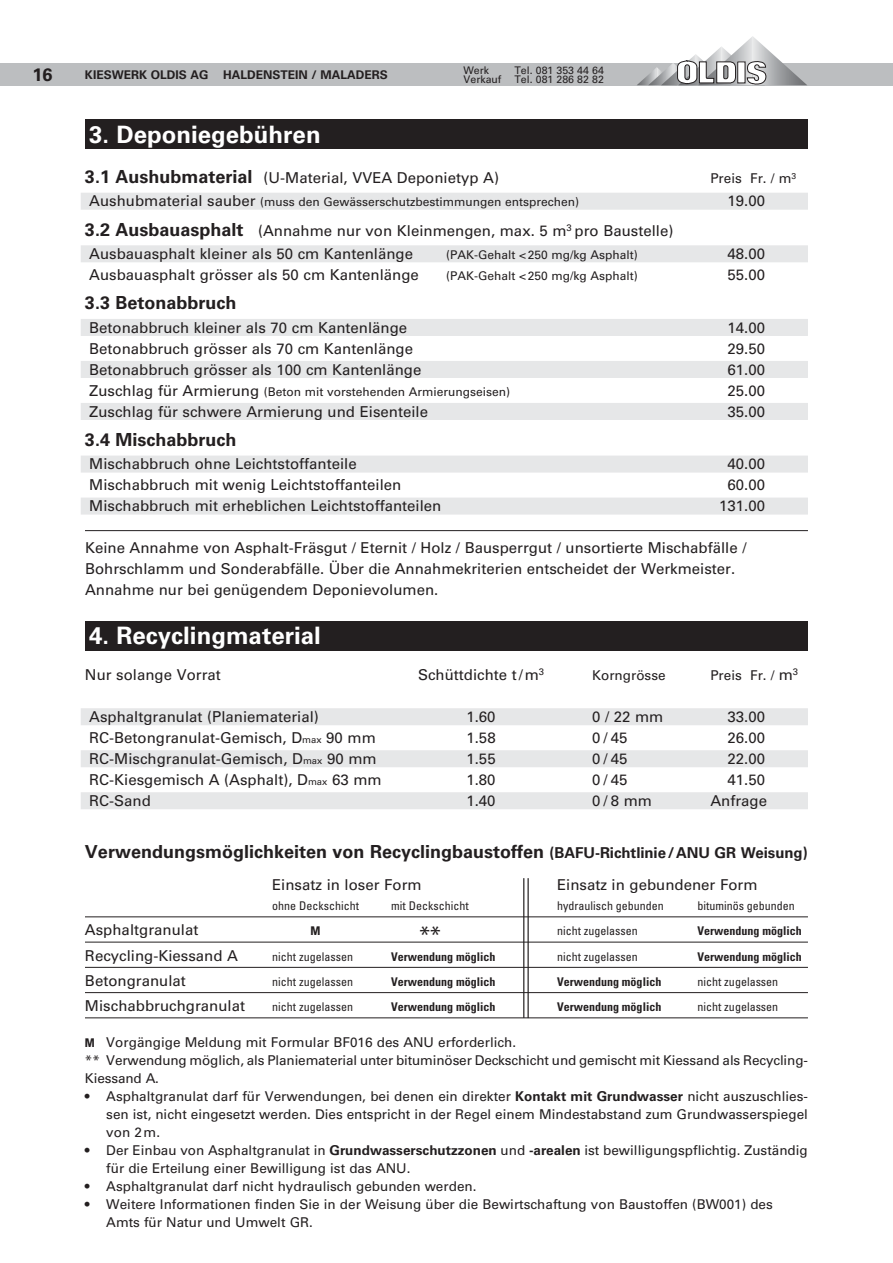
<style>
.page{position:relative;width:893px;height:1263px;background:#fff}
.page>*{position:absolute;margin:0;border:0;box-sizing:border-box;transform-origin:0 0}
.t1{font:700 24px "Univers LT Std";color:#fff}
.t2{font:condensed 24px "Univers LT Std";color:#231f20}
.t3{font:700 18px "Univers LT Std";color:#231f20}
.t4{font:15px/21px "Univers LT Std";color:#231f20}
.t5{font:13.5px/18px "Univers LT Std";color:#231f20}
.t6{font:12px "Univers LT Std";color:#231f20}
.t7{font:condensed 12px "Univers LT Std";color:#231f20}
.t8{font:700 condensed 12px "Univers LT Std";color:#231f20}
.t9{font:700 12px "Univers LT Std";color:#231f20}
.t10{font:10.5px "Univers LT Std";color:#231f20}
.s1{font-weight:700;font-size:18px}
.s2{font-size:15px}
.s3{font-size:9.45px}
.s4{font-weight:700;font-stretch:condensed;font-size:12px}
.s5{font-weight:700}
</style>
<div class="page">
<div style="left:85px;top:119px;width:723px;height:30px;background:#231f20"></div>
<div style="left:81px;top:193px;width:727px;height:17px;background:#e6e7e8"></div>
<div style="left:81px;top:245px;width:727px;height:17px;background:#e6e7e8"></div>
<div style="left:81px;top:319px;width:727px;height:17px;background:#e6e7e8"></div>
<div style="left:81px;top:361px;width:727px;height:17px;background:#e6e7e8"></div>
<div style="left:81px;top:403px;width:727px;height:17px;background:#e6e7e8"></div>
<div style="left:81px;top:456px;width:727px;height:17px;background:#e6e7e8"></div>
<div style="left:81px;top:498px;width:727px;height:17px;background:#e6e7e8"></div>
<div style="left:85px;top:621px;width:723px;height:30px;background:#231f20"></div>
<div style="left:81px;top:708px;width:727px;height:17px;background:#e6e7e8"></div>
<div style="left:81px;top:750px;width:727px;height:17px;background:#e6e7e8"></div>
<div style="left:81px;top:792px;width:727px;height:17px;background:#e6e7e8"></div>
<hr style="left:85px;top:530px;width:723px;height:1px;background:#231f20">
<hr style="left:85px;top:916px;width:723px;height:1px;background:#231f20">
<hr style="left:85px;top:942px;width:723px;height:1px;background:#231f20">
<hr style="left:85px;top:967px;width:723px;height:1px;background:#231f20">
<hr style="left:85px;top:992px;width:723px;height:1px;background:#231f20">
<hr style="left:85px;top:1017px;width:723px;height:1px;background:#231f20">
<hr style="left:523px;top:878px;width:1px;height:140px;background:#231f20">
<hr style="left:527px;top:878px;width:2px;height:140px;background:#231f20">
<div style="left:0;top:63px;width:893px;height:22px;background:#bcbec0"></div>
<svg style="left:637px;top:36px;width:170px;height:50px"></svg>
<p class="t10" style="left:463px;top:65px;width:27px">Werk</p>
<p class="t10" style="left:514px;top:65px;width:91px">Tel. 081 353 44 64</p>
<p class="t3" style="left:32px;top:67px;width:22px">16</p>
<p class="t10" style="left:463px;top:75px;width:142px">Verkauf Tel. 081 286 82 82</p>
<p class="t9" style="left:85px;top:70px;width:304px">KIESWERK OLDIS AG HALDENSTEIN / MALADERS</p>
<h1 class="t1" style="left:89px;top:124px;width:233px">3. Deponiegebühren</h1>
<p class="t4" style="left:85px;top:168px;width:416px"><span class="s1">3.1 Aushubmaterial</span> (U-Material, VVEA Deponietyp A)</p>
<p class="t5" style="left:710px;top:170px;width:87px">Preis Fr. / m<sup>3</sup></p>
<p class="t6" style="left:89px;top:197px;width:491px"><span class="s2">Aushubmaterial sauber</span> (muss den Gewässerschutzbestimmungen entsprechen)</p>
<p class="t4" style="left:727px;top:191px;width:39px">19.00</p>
<p class="t4" style="left:85px;top:220px;width:590px;line-height:23.1px"><span class="s1">3.2 Ausbauasphalt</span> (Annahme nur von Kleinmengen, max. 5 m<sup>3</sup> pro Baustelle)<br>Ausbauasphalt kleiner als 50 cm Kantenlänge</p>
<p class="t6" style="left:446px;top:250px;width:193px">(PAK-Gehalt &lt; 250 mg/kg Asphalt)</p>
<p class="t4" style="left:727px;top:244px;width:39px">48.00</p>
<p class="t4" style="left:89px;top:265px;width:331px">Ausbauasphalt grösser als 50 cm Kantenlänge</p>
<p class="t6" style="left:446px;top:271px;width:193px">(PAK-Gehalt &lt; 250 mg/kg Asphalt)</p>
<p class="t4" style="left:727px;top:265px;width:39px">55.00</p>
<p class="t3" style="left:85px;top:295px;width:153px">3.3 Betonabbruch</p>
<p class="t4" style="left:89px;top:317px;width:320px">Betonabbruch kleiner als 70 cm Kantenlänge</p>
<p class="t4" style="left:727px;top:317px;width:39px">14.00</p>
<p class="t4" style="left:89px;top:338px;width:325px">Betonabbruch grösser als 70 cm Kantenlänge</p>
<p class="t4" style="left:727px;top:338px;width:39px">29.50</p>
<p class="t4" style="left:89px;top:359px;width:334px">Betonabbruch grösser als 100 cm Kantenlänge</p>
<p class="t4" style="left:727px;top:359px;width:39px">61.00</p>
<p class="t6" style="left:89px;top:386px;width:422px"><span class="s2">Zuschlag für Armierung</span> (Beton mit vorstehenden Armierungseisen)</p>
<p class="t4" style="left:727px;top:380px;width:39px">25.00</p>
<p class="t4" style="left:89px;top:401px;width:340px">Zuschlag für schwere Armierung und Eisenteile</p>
<p class="t4" style="left:727px;top:401px;width:39px">35.00</p>
<p class="t3" style="left:85px;top:432px;width:153px">3.4 Mischabbruch</p>
<p class="t4" style="left:89px;top:454px;width:269px">Mischabbruch ohne Leichtstoffanteile</p>
<p class="t4" style="left:727px;top:454px;width:39px">40.00</p>
<p class="t4" style="left:89px;top:475px;width:314px">Mischabbruch mit wenig Leichtstoffanteilen</p>
<p class="t4" style="left:727px;top:475px;width:39px">60.00</p>
<p class="t4" style="left:89px;top:496px;width:354px">Mischabbruch mit erheblichen Leichtstoffanteilen</p>
<p class="t4" style="left:719px;top:496px;width:47px">131.00</p>
<p class="t4" style="left:85px;top:538px;width:663px">Keine Annahme von Asphalt-Fräsgut / Eternit / Holz / Bausperrgut / unsortierte Mischabfälle /<br>Bohrschlamm und Sonderabfälle. Über die Annahmekriterien entscheidet der Werkmeister.<br>Annahme nur bei genügendem Deponievolumen.</p>
<h1 class="t1" style="left:89px;top:626px;width:233px">4. Recyclingmaterial</h1>
<p class="t4" style="left:85px;top:665px;width:137px">Nur solange Vorrat</p>
<p class="t4" style="left:418px;top:665px;width:128px">Schüttdichte t / m<sup>3</sup></p>
<p class="t5" style="left:592px;top:667px;width:75px">Korngrösse</p>
<p class="t5" style="left:710px;top:667px;width:89px">Preis Fr. / <span class="s2">m</span><sup>3</sup></p>
<p class="t4" style="left:89px;top:707px;width:231px">Asphaltgranulat (Planiematerial)</p>
<p class="t4" style="left:466px;top:707px;width:31px">1.60</p>
<p class="t4" style="left:592px;top:707px;width:73px">0 / 22 mm</p>
<p class="t4" style="left:727px;top:707px;width:39px">33.00</p>
<p class="t4" style="left:89px;top:728px;width:288px">RC-Betongranulat-Gemisch, D<span class="s3">max</span> 90 mm</p>
<p class="t4" style="left:466px;top:728px;width:31px">1.58</p>
<p class="t4" style="left:592px;top:728px;width:37px">0 / 45</p>
<p class="t4" style="left:727px;top:728px;width:39px">26.00</p>
<p class="t4" style="left:89px;top:749px;width:289px">RC-Mischgranulat-Gemisch, D<span class="s3">max</span> 90 mm</p>
<p class="t4" style="left:466px;top:749px;width:31px">1.55</p>
<p class="t4" style="left:592px;top:749px;width:37px">0 / 45</p>
<p class="t4" style="left:727px;top:749px;width:39px">22.00</p>
<p class="t4" style="left:89px;top:770px;width:294px">RC-Kiesgemisch A (Asphalt), D<span class="s3">max</span> 63 mm</p>
<p class="t4" style="left:466px;top:770px;width:31px">1.80</p>
<p class="t4" style="left:592px;top:770px;width:37px">0 / 45</p>
<p class="t4" style="left:727px;top:770px;width:39px">41.50</p>
<p class="t4" style="left:89px;top:791px;width:63px">RC-Sand</p>
<p class="t4" style="left:466px;top:791px;width:31px">1.40</p>
<p class="t4" style="left:592px;top:791px;width:61px">0 / 8 mm</p>
<p class="t4" style="left:710px;top:791px;width:58px">Anfrage</p>
<p class="t3" style="left:85px;top:844px;width:724px">Verwendungsmöglichkeiten von Recyclingbaustoffen <span class="s2">(BAFU-Richtlinie / ANU GR Weisung)</span></p>
<p class="t4" style="left:272px;top:875px;width:151px">Einsatz in loser Form</p>
<p class="t4" style="left:557px;top:875px;width:202px">Einsatz in gebundener Form</p>
<p class="t7" style="left:272px;top:901px;width:88px">ohne Deckschicht</p>
<p class="t7" style="left:391px;top:901px;width:79px">mit Deckschicht</p>
<p class="t7" style="left:557px;top:901px;width:108px">hydraulisch gebunden</p>
<p class="t7" style="left:697px;top:901px;width:99px">bituminös gebunden</p>
<p class="t4" style="left:85px;top:920px;width:115px">Asphaltgranulat</p>
<p class="t8" style="left:310px;top:926px;width:11px">M</p>
<h1 class="t2" style="left:420px;top:925px;width:23px">**</h1>
<p class="t7" style="left:557px;top:926px;width:82px">nicht zugelassen</p>
<p class="t8" style="left:697px;top:926px;width:106px">Verwendung möglich</p>
<p class="t4" style="left:85px;top:946px;width:154px">Recycling-Kiessand A</p>
<p class="t7" style="left:272px;top:951px;width:82px">nicht zugelassen</p>
<p class="t8" style="left:391px;top:951px;width:106px">Verwendung möglich</p>
<p class="t7" style="left:557px;top:951px;width:82px">nicht zugelassen</p>
<p class="t8" style="left:697px;top:951px;width:106px">Verwendung möglich</p>
<p class="t4" style="left:85px;top:971px;width:102px">Betongranulat</p>
<p class="t7" style="left:272px;top:977px;width:82px">nicht zugelassen</p>
<p class="t8" style="left:391px;top:977px;width:106px">Verwendung möglich</p>
<p class="t8" style="left:557px;top:977px;width:106px">Verwendung möglich</p>
<p class="t7" style="left:697px;top:977px;width:82px">nicht zugelassen</p>
<p class="t4" style="left:85px;top:996px;width:162px">Mischabbruchgranulat</p>
<p class="t7" style="left:272px;top:1002px;width:82px">nicht zugelassen</p>
<p class="t8" style="left:391px;top:1002px;width:106px">Verwendung möglich</p>
<p class="t8" style="left:557px;top:1002px;width:106px">Verwendung möglich</p>
<p class="t7" style="left:697px;top:1002px;width:82px">nicht zugelassen</p>
<p class="t5" style="left:85px;top:1034px;width:724px"><span class="s4">M</span> Vorgängige Meldung mit Formular BF016 des ANU erforderlich.<br>** Verwendung möglich, als Planiematerial unter bituminöser Deckschicht und gemischt mit Kiessand als Recycling-<br>Kiessand A.</p>
<p class="t5" style="left:106px;top:1088px;width:703px;text-align:justify;text-indent:-21px">• Asphaltgranulat darf für Verwendungen, bei denen ein direkter <span class="s5">Kontakt mit Grundwasser</span> nicht auszuschlies&shy;sen ist, nicht eingesetzt werden. Dies entspricht in der Regel einem Mindestabstand zum Grundwasserspiegel von 2 m.</p>
<p class="t5" style="left:106px;top:1142px;width:703px;text-indent:-21px">• Der Einbau von Asphaltgranulat in <span class="s5">Grundwasserschutzzonen</span> und <span class="s5">-arealen</span> ist bewilligungspflichtig. Zuständig für die Erteilung einer Bewilligung ist das ANU.</p>
<p class="t5" style="left:85px;top:1178px;width:393px">• Asphaltgranulat darf nicht hydraulisch gebunden werden.</p>
<p class="t5" style="left:106px;top:1196px;width:668px;text-indent:-21px">• Weitere Informationen finden Sie in der Weisung über die Bewirtschaftung von Baustoffen (BW001) des<br>Amts für Natur und Umwelt GR.</p>
</div>
